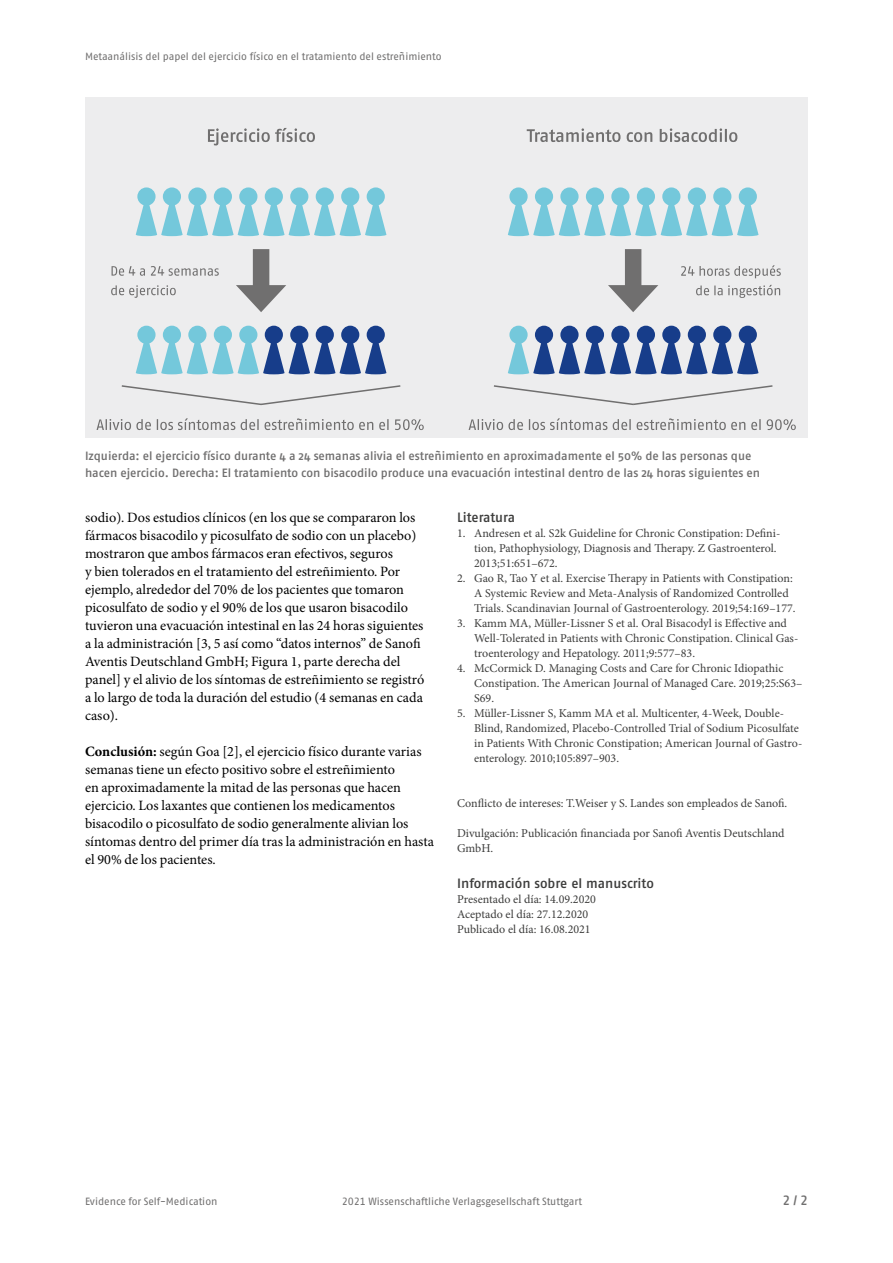
<style>
.page{position:relative;width:893px;height:1263px;background:#fff}
.page>*{position:absolute;margin:0;border:0;box-sizing:border-box;transform-origin:0 0}
.t1{font:14.25px/18px "Minion Pro";color:#000}
.t2{font:500 13.5px "Fago Pro";letter-spacing:-.005em;color:#3c3c3b}
.t3{font:500 13.5px "Fago Pro";color:#706f6f}
.t4{font:12px/15px "Minion Pro";color:#3c3c3b}
.t5{font:500 12px/16.5px "Fago Pro";letter-spacing:-.005em;color:#706f6f}
.t6{font:10.5px "Fago Pro";letter-spacing:-.005em;color:#706f6f}
.s1{font-weight:700}
</style>
<div class="page">
<div style="left:85px;top:98px;width:723px;height:340px;background:#ededee"></div>
<svg style="left:136px;top:187px;width:250px;height:49px"></svg>
<svg style="left:508px;top:187px;width:250px;height:49px"></svg>
<svg style="left:136px;top:326px;width:250px;height:48px"></svg>
<svg style="left:508px;top:326px;width:250px;height:48px"></svg>
<div style="left:253px;top:249px;width:16px;height:47px;background:#706f6f"></div>
<svg style="left:236px;top:285px;width:50px;height:27px"></svg>
<div style="left:625px;top:249px;width:16px;height:47px;background:#706f6f"></div>
<svg style="left:608px;top:285px;width:50px;height:27px"></svg>
<svg style="left:208px;top:128px;width:107px;height:17px"></svg>
<svg style="left:527px;top:128px;width:210px;height:14px"></svg>
<svg style="left:97px;top:418px;width:327px;height:12px"></svg>
<svg style="left:469px;top:418px;width:327px;height:12px"></svg>
<svg style="left:111px;top:285px;width:65px;height:13px"></svg>
<svg style="left:112px;top:266px;width:107px;height:10px"></svg>
<svg style="left:696px;top:285px;width:84px;height:13px"></svg>
<svg style="left:681px;top:265px;width:100px;height:13px"></svg>
<svg style="left:121px;top:385px;width:280px;height:21px"></svg>
<svg style="left:493px;top:385px;width:280px;height:21px"></svg>
<p class="t6" style="left:85px;top:50px;width:358px">Metaanálisis del papel del ejercicio físico en el tratamiento del estreñimiento</p>
<p class="t5" style="left:85px;top:448px;width:677px">Izquierda: el ejercicio físico durante 4 a 24 semanas alivia el estreñimiento en aproximadamente el 50% de las personas que hacen ejercicio. Derecha: El tratamiento con bisacodilo produce una evacuación intestinal dentro de las 24 horas siguientes en</p>
<p class="t1" style="left:85px;top:509px;width:341px">sodio). Dos estudios clínicos (en los que se compararon los fármacos bisacodilo y picosulfato de sodio con un placebo) mostraron que ambos fármacos eran efectivos, seguros<br>y bien tolerados en el tratamiento del estreñimiento. Por ejemplo, alrededor del 70% de los pacientes que tomaron picosulfato de sodio y el 90% de los que usaron bisacodilo tuvieron una evacuación intestinal en las 24 horas siguientes a la administración [3, 5 así como “datos internos” de Sanofi Aventis Deutschland GmbH; Figura 1, parte derecha del panel] y el alivio de los síntomas de estreñimiento se registró a lo largo de toda la duración del estudio (4 semanas en cada caso).</p>
<p class="t1" style="left:85px;top:742px;width:351px"><span class="s1">Conclusión:</span> según Goa [2], el ejercicio físico durante varias semanas tiene un efecto positivo sobre el estreñimiento<br>en aproximadamente la mitad de las personas que hacen ejercicio. Los laxantes que contienen los medicamentos bisacodilo o picosulfato de sodio generalmente alivian los síntomas dentro del primer día tras la administración en hasta el 90% de los pacientes.</p>
<p class="t2" style="left:457px;top:509px;width:59px">Literatura</p>
<p class="t4" style="left:474px;top:526px;width:308px;text-indent:-17px">1. Andresen et al. S2k Guideline for Chronic Constipation: Defini&shy;tion, Pathophysiology, Diagnosis and Therapy. Z Gastroenterol.<br>2013;51:651–672.</p>
<p class="t4" style="left:474px;top:571px;width:323px;text-indent:-17px">2. Gao R, Tao Y et al. Exercise Therapy in Patients with Constipation:<br>A Systemic Review and Meta-Analysis of Randomized Controlled<br>Trials. Scandinavian Journal of Gastroenterology. 2019;54:169–177.</p>
<p class="t4" style="left:474px;top:616px;width:326px;text-indent:-17px">3. Kamm MA, Müller-Lissner S et al. Oral Bisacodyl is Effective and<br>Well-Tolerated in Patients with Chronic Constipation. Clinical Gas&shy;troenterology and Hepatology. 2011;9:577–83.</p>
<p class="t4" style="left:474px;top:661px;width:330px;text-indent:-17px">4. McCormick D. Managing Costs and Care for Chronic Idiopathic<br>Constipation. The American Journal of Managed Care. 2019;25:S63–<br>S69.</p>
<p class="t4" style="left:474px;top:706px;width:330px;text-indent:-17px">5. Müller-Lissner S, Kamm MA et al. Multicenter, 4-Week, Double-Blind, Randomized, Placebo-Controlled Trial of Sodium Picosulfate in Patients With Chronic Constipation; American Journal of Gastro&shy;enterology. 2010;105:897–903.</p>
<p class="t4" style="left:457px;top:796px;width:332px">Conflicto de intereses: T.Weiser y S. Landes son empleados de Sanofi.</p>
<p class="t4" style="left:457px;top:826px;width:329px">Divulgación: Publicación financiada por Sanofi Aventis Deutschland<br>GmbH.</p>
<p class="t2" style="left:457px;top:875px;width:198px">Información sobre el manuscrito</p>
<p class="t4" style="left:457px;top:892px;width:140px">Presentado el día: 14.09.2020<br>Aceptado el día: 27.12.2020<br>Publicado el día: 16.08.2021</p>
<p class="t6" style="left:85px;top:1195px;width:134px">Evidence for Self-Medication</p>
<p class="t6" style="left:342px;top:1195px;width:242px">2021 Wissenschaftliche Verlagsgesellschaft Stuttgart</p>
<p class="t3" style="left:782px;top:1192px;width:27px">2 / 2</p>
</div>
